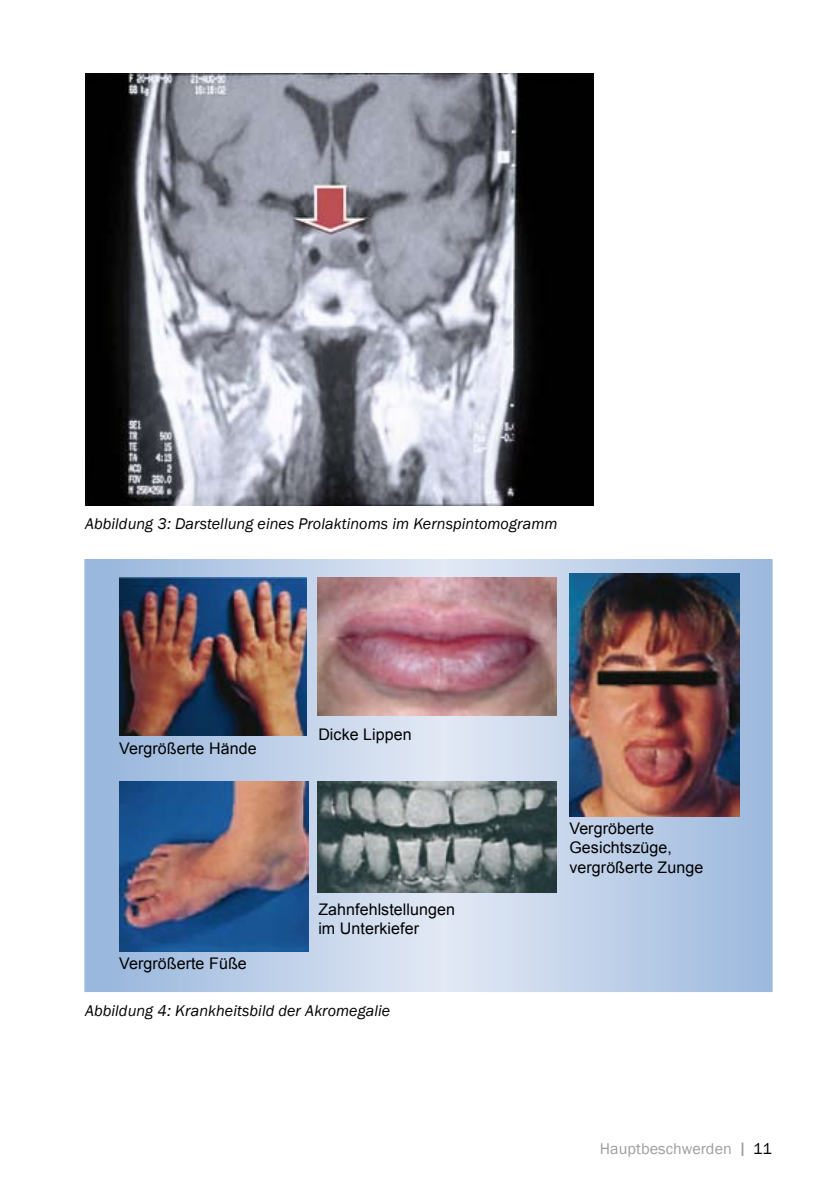
<style>
.page{position:relative;width:840px;height:1191px;background:#fff}
.page>*{position:absolute;margin:0;border:0;box-sizing:border-box;transform-origin:0 0}
.t1{font:16px/19.2px "Arial";letter-spacing:.005em;color:#000}
.t2{font:italic 16px "Franklin Gothic";letter-spacing:.005em;color:#000}
.t3{font:16px "Franklin Gothic";letter-spacing:.005em;color:#9c9d9f}
.s1{font-size:20px}
.s2{color:#000}
</style>
<div class="page">
<svg style="left:87px;top:562px;width:682px;height:427px;background:#bacce6"></svg>
<div style="left:84px;top:559px;width:688px;height:433px;border:2px solid #fff"></div>
<img style="left:119px;top:577px;width:187px;height:158px">
<img style="left:317px;top:781px;width:239px;height:112px">
<img style="left:569px;top:573px;width:170px;height:243px">
<img style="left:317px;top:577px;width:239px;height:138px">
<img style="left:119px;top:781px;width:189px;height:170px">
<img style="left:85px;top:74px;width:508px;height:432px">
<p class="t2" style="left:85px;top:514px;width:473px">Abbildung 3: Darstellung eines Prolaktinoms im Kernspintomogramm</p>
<p class="t1" style="left:119px;top:738px;width:139px">Vergrößerte Hände</p>
<p class="t1" style="left:119px;top:954px;width:129px">Vergrößerte Füße</p>
<p class="t1" style="left:318px;top:725px;width:95px">Dicke Lippen</p>
<p class="t1" style="left:318px;top:900px;width:138px">Zahnfehlstellungen im Unterkiefer</p>
<p class="t2" style="left:85px;top:1000px;width:306px">Abbildung 4: Krankheitsbild der Akromegalie</p>
<p class="t1" style="left:569px;top:819px;width:135px">Vergröberte<br>Gesichtszüge, vergrößerte Zunge</p>
<p class="t3" style="left:599px;top:1138px;width:173px">Hauptbeschwerden <span class="s1">I</span> <span class="s2">11</span></p>
</div>
